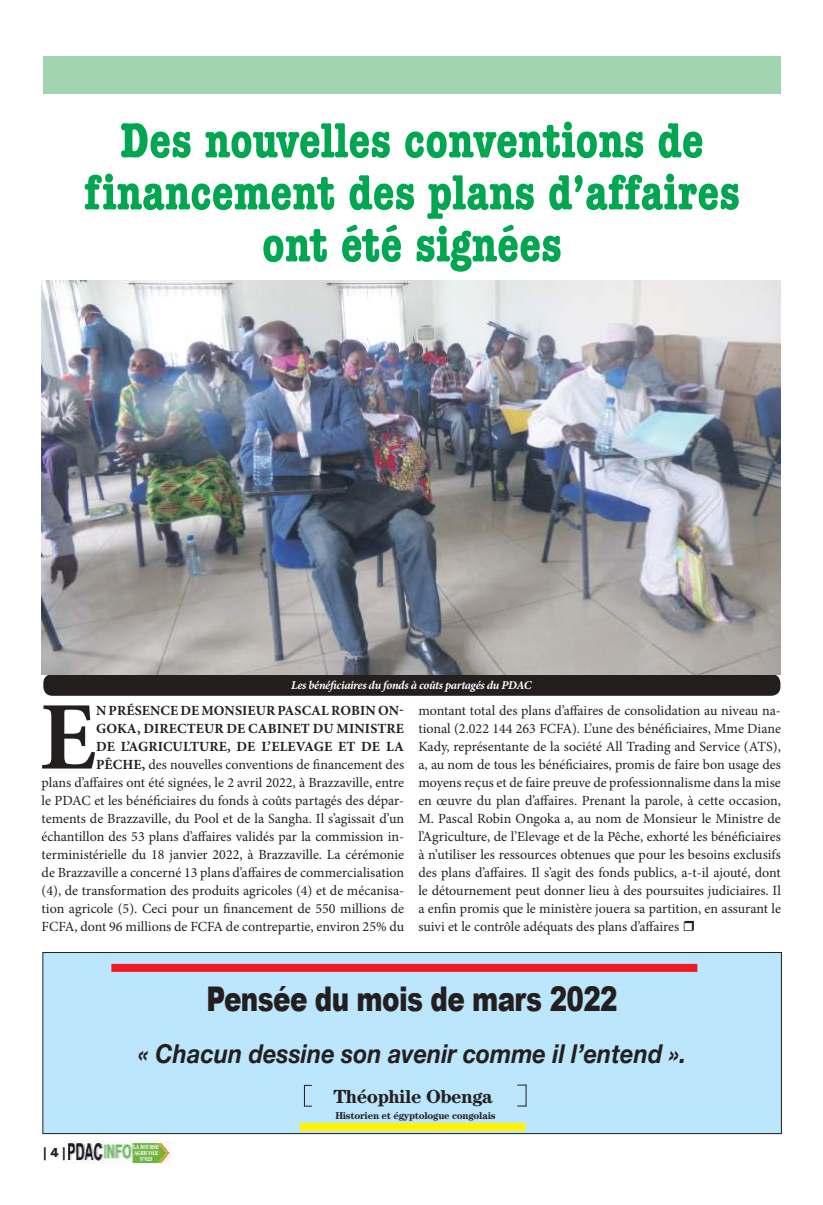
<style>
.page{position:relative;width:823px;height:1205px;background:#fff}
.page>*{position:absolute;margin:0;border:0;box-sizing:border-box;transform-origin:0 0}
.t1{font:700 97.1px "Minion Pro";color:#241f1f}
.t2{font:700 condensed 51px/52px "American Typewriter";color:#00a650;text-align:center}
.t3{font:900 34px "Arial";letter-spacing:-.025em;color:#241f1f;scale:.77 1}
.t4{font:italic 700 26px "Helvetica Neue";color:#241f1f;scale:.9 1}
.t5{font:700 19px "Century";letter-spacing:-.025em;color:#241f1f}
.t6{font:14px/18px "Minion Pro";color:#241f1f;text-align:right}
.t7{font:800 13px "Corporate SBQ";color:#241f1f}
.t8{font:italic 700 12px "Minion Pro";letter-spacing:-.03em;color:#fff}
.t9{font:700 10px "Century";letter-spacing:-.025em;color:#241f1f}
.t10{font:700 6px/6px "Century";letter-spacing:-.025em;color:#fff;text-align:center;scale:.76 1}
.s1{font-weight:700}
</style>
<div class="page">
<div style="left:43px;top:57px;width:737px;height:37px;background:#a0d5af"></div>
<img style="left:66px;top:1140px;width:106px;height:24px">
<div style="left:134px;top:1147px;width:22px;height:7px;background:#72b641"></div>
<div style="left:43px;top:952px;width:738px;height:181px;background:#bbe6fb"></div>
<div style="left:42px;top:952px;width:739px;height:182px;border:1px solid #241f1f"></div>
<div style="left:111px;top:964px;width:586px;height:8px;background:#ef1923"></div>
<div style="left:299px;top:1123px;width:226px;height:8px;background:#fff300"></div>
<div style="left:43px;top:674px;width:737px;height:22px;background:#241f1f;border-radius:9px"></div>
<svg style="left:304px;top:1085px;width:8px;height:21px"></svg>
<svg style="left:517px;top:1084px;width:9px;height:22px"></svg>
<img style="left:42px;top:281px;width:738px;height:393px">
<h2 class="t2" style="left:84px;top:114px;width:657px">Des nouvelles conventions de financement des plans d’affaires ont été signées</h2>
<p class="t8" style="left:291px;top:677px;width:242px">Les bénéficiaires du fonds à coûts partagés du PDAC</p>
<p class="t6" style="left:42px;top:701px;width:364px"><span class="s1">N PRÉSENCE DE MONSIEUR PASCAL ROBIN ON-<br>GOKA, DIRECTEUR DE CABINET DU MINISTRE<br>DE L’AGRICULTURE, DE L’ELEVAGE ET DE LA<br>PÊCHE,</span> des nouvelles conventions de financement des<br>plans d’affaires ont été signées, le 2 avril 2022, à Brazzaville, entre le PDAC et les bénéficiaires du fonds à coûts partagés des dépar&shy;tements de Brazzaville, du Pool et de la Sangha. Il s’agissait d’un échantillon des 53 plans d’affaires validés par la commission in&shy;terministérielle du 18 janvier 2022, à Brazzaville. La cérémonie de Brazzaville a concerné 13 plans d’affaires de commercialisation (4), de transformation des produits agricoles (4) et de mécanisa&shy;tion agricole (5). Ceci pour un financement de 550 millions de FCFA, dont 96 millions de FCFA de contrepartie, environ 25% du</p>
<p class="t6" style="left:418px;top:701px;width:364px;text-align:justify">montant total des plans d’affaires de consolidation au niveau na&shy;tional (2.022 144 263 FCFA). L’une des bénéficiaires, Mme Diane Kady, représentante de la société All Trading and Service (ATS), a, au nom de tous les bénéficiaires, promis de faire bon usage des moyens reçus et de faire preuve de professionnalisme dans la mise en œuvre du plan d’affaires. Prenant la parole, à cette occasion, M. Pascal Robin Ongoka a, au nom de Monsieur le Ministre de l’Agriculture, de l’Elevage et de la Pêche, exhorté les bénéficiaires à n’utiliser les ressources obtenues que pour les besoins exclusifs des plans d’affaires. Il s’agit des fonds publics, a-t-il ajouté, dont le détournement peut donner lieu à des poursuites judiciaires. Il a enfin promis que le ministère jouera sa partition, en assurant le suivi et le contrôle adéquats des plans d’affaires</p>
<h1 class="t1" style="left:40px;top:669px;width:58px">E</h1>
<h3 class="t3" style="left:206px;top:974px;width:535px">Pensée du mois de mars 2022</h3>
<h3 class="t4" style="left:138px;top:1037px;width:610px">« Chacun dessine son avenir comme il l’entend ».</h3>
<h3 class="t5" style="left:333px;top:1085px;width:161px">Théophile Obenga</h3>
<p class="t7" style="left:44px;top:1143px;width:24px">| 4 |</p>
<p class="t10" style="left:133px;top:1143px;width:36px">LA BOURSE<br>AGRICOLE<br>N°023</p>
<p class="t9" style="left:335px;top:1109px;width:162px">Historien et égyptologue congolais</p>
</div>
